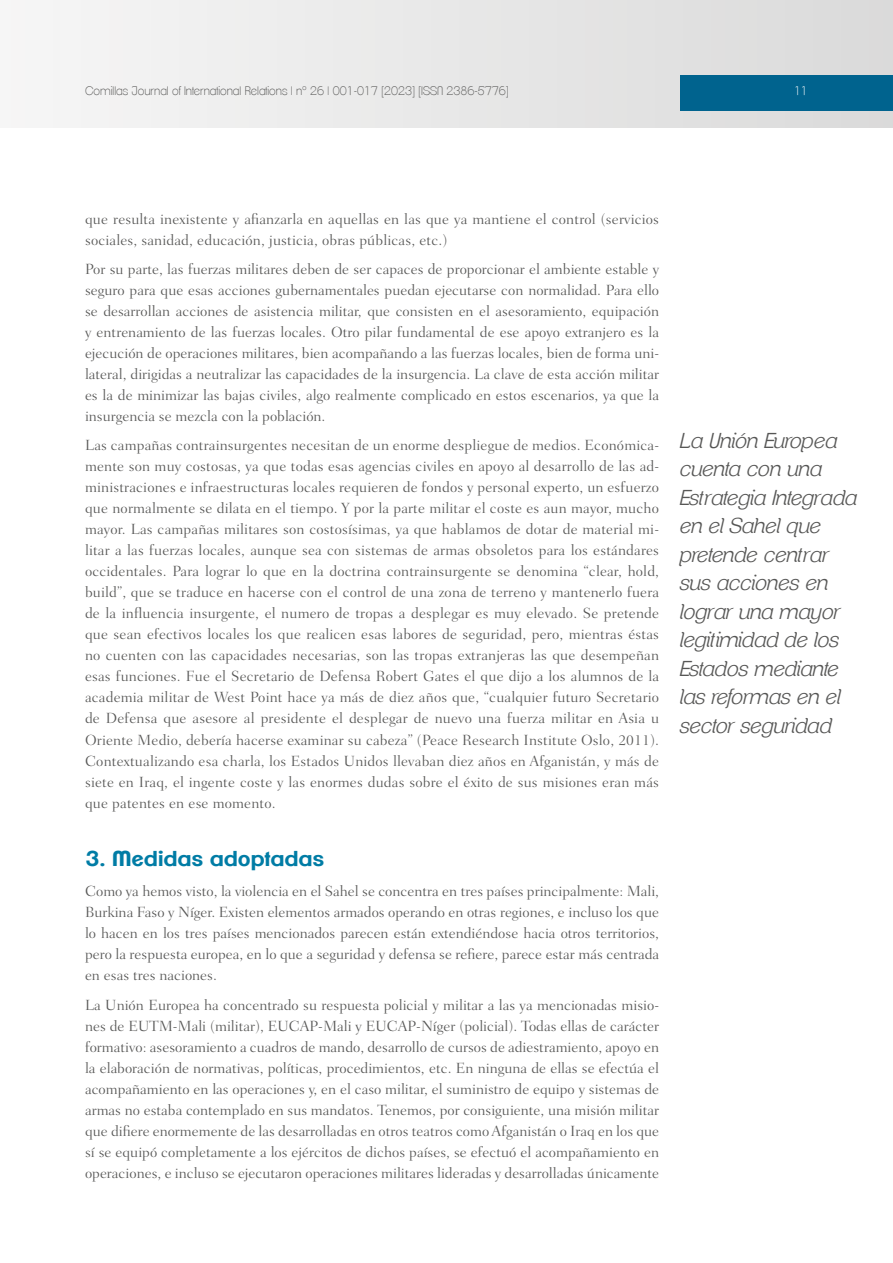
<style>
.page{position:relative;width:893px;height:1263px;background:#fff}
.page>*{position:absolute;margin:0;border:0;box-sizing:border-box;transform-origin:0 0}
._12_Entresacado{font:italic 300 21px/28.5px "Clemente P Daf";color:#575756}
.t1{font:700 21px "Clemente P Dam";color:#007ca5}
.t2{font:300 15px/21px "Fairfield LH";letter-spacing:.01em;color:#575756;text-align:justify}
.t3{font:200 12px "Clemente P Dac";color:#575756}
.t4{font:200 12px "Clemente P Dac";color:#fff}
</style>
<div class="page">
<div style="left:0;top:0;width:893px;height:128px;background:linear-gradient(to right,#f6f6f6,#dadada)"></div>
<div style="left:680px;top:75px;width:213px;height:36px;background:#00638e"></div>
<p class="t3" style="left:85px;top:83px;width:425px">Comillas Journal of International Relations | nº 26 | 001-017 [2023] [ISSN 2386-5776]</p>
<p class="t4" style="left:794px;top:83px;width:15px">11</p>
<p class="t2" style="left:85px;top:208px;width:575px">que resulta inexistente y afianzarla en aquellas en las que ya mantiene el control (servicios sociales, sanidad, educación, justicia, obras públicas, etc.)</p>
<p class="t2" style="left:85px;top:258px;width:576px">Por su parte, las fuerzas militares deben de ser capaces de proporcionar el ambiente estable y seguro para que esas acciones gubernamentales puedan ejecutarse con normalidad. Para ello se desarrollan acciones de asistencia militar, que consisten en el asesoramiento, equipación y entrenamiento de las fuerzas locales. Otro pilar fundamental de ese apoyo extranjero es la ejecución de operaciones militares, bien acompañando a las fuerzas locales, bien de forma uni&shy;lateral, dirigidas a neutralizar las capacidades de la insurgencia. La clave de esta acción militar es la de minimizar las bajas civiles, algo realmente complicado en estos escenarios, ya que la insurgencia se mezcla con la población.</p>
<p class="t2" style="left:85px;top:434px;width:576px">Las campañas contrainsurgentes necesitan de un enorme despliegue de medios. Económica&shy;mente son muy costosas, ya que todas esas agencias civiles en apoyo al desarrollo de las ad&shy;ministraciones e infraestructuras locales requieren de fondos y personal experto, un esfuerzo que normalmente se dilata en el tiempo. Y por la parte militar el coste es aun mayor, mucho mayor. Las campañas militares son costosísimas, ya que hablamos de dotar de material mi&shy;litar a las fuerzas locales, aunque sea con sistemas de armas obsoletos para los estándares occidentales. Para lograr lo que en la doctrina contrainsurgente se denomina “clear, hold, build”, que se traduce en hacerse con el control de una zona de terreno y mantenerlo fuera de la influencia insurgente, el numero de tropas a desplegar es muy elevado. Se pretende que sean efectivos locales los que realicen esas labores de seguridad, pero, mientras éstas no cuenten con las capacidades necesarias, son las tropas extranjeras las que desempeñan esas funciones. Fue el Secretario de Defensa Robert Gates el que dijo a los alumnos de la academia militar de West Point hace ya más de diez años que, “cualquier futuro Secretario de Defensa que asesore al presidente el desplegar de nuevo una fuerza militar en Asia u Oriente Medio, debería hacerse examinar su cabeza” (Peace Research Institute Oslo, 2011).<br>Contextualizando esa charla, los Estados Unidos llevaban diez años en Afganistán, y más de siete en Iraq, el ingente coste y las enormes dudas sobre el éxito de sus misiones eran más que patentes en ese momento.</p>
<p class="t1" style="left:85px;top:846px;width:240px">3. Medidas adoptadas</p>
<p class="t2" style="left:85px;top:880px;width:576px">Como ya hemos visto, la violencia en el Sahel se concentra en tres países principalmente: Mali, Burkina Faso y Níger. Existen elementos armados operando en otras regiones, e incluso los que lo hacen en los tres países mencionados parecen están extendiéndose hacia otros territorios, pero la respuesta europea, en lo que a seguridad y defensa se refiere, parece estar más centrada en esas tres naciones.</p>
<p class="t2" style="left:85px;top:994px;width:576px">La Unión Europea ha concentrado su respuesta policial y militar a las ya mencionadas misio&shy;nes de EUTM-Mali (militar), EUCAP-Mali y EUCAP-Níger (policial). Todas ellas de carácter formativo: asesoramiento a cuadros de mando, desarrollo de cursos de adiestramiento, apoyo en la elaboración de normativas, políticas, procedimientos, etc. En ninguna de ellas se efectúa el acompañamiento en las operaciones y, en el caso militar, el suministro de equipo y sistemas de armas no estaba contemplado en sus mandatos. Tenemos, por consiguiente, una misión militar que difiere enormemente de las desarrolladas en otros teatros como Afganistán o Iraq en los que sí se equipó completamente a los ejércitos de dichos países, se efectuó el acompañamiento en operaciones, e incluso se ejecutaron operaciones militares lideradas y desarrolladas únicamente</p>
<p class="_12_Entresacado" style="left:680px;top:426px;width:179px">La Unión Europea cuenta con una<br>Estrategia Integrada en el Sahel que pretende centrar sus acciones en lograr una mayor legitimidad de los<br>Estados mediante las reformas en el sector seguridad</p>
</div>
